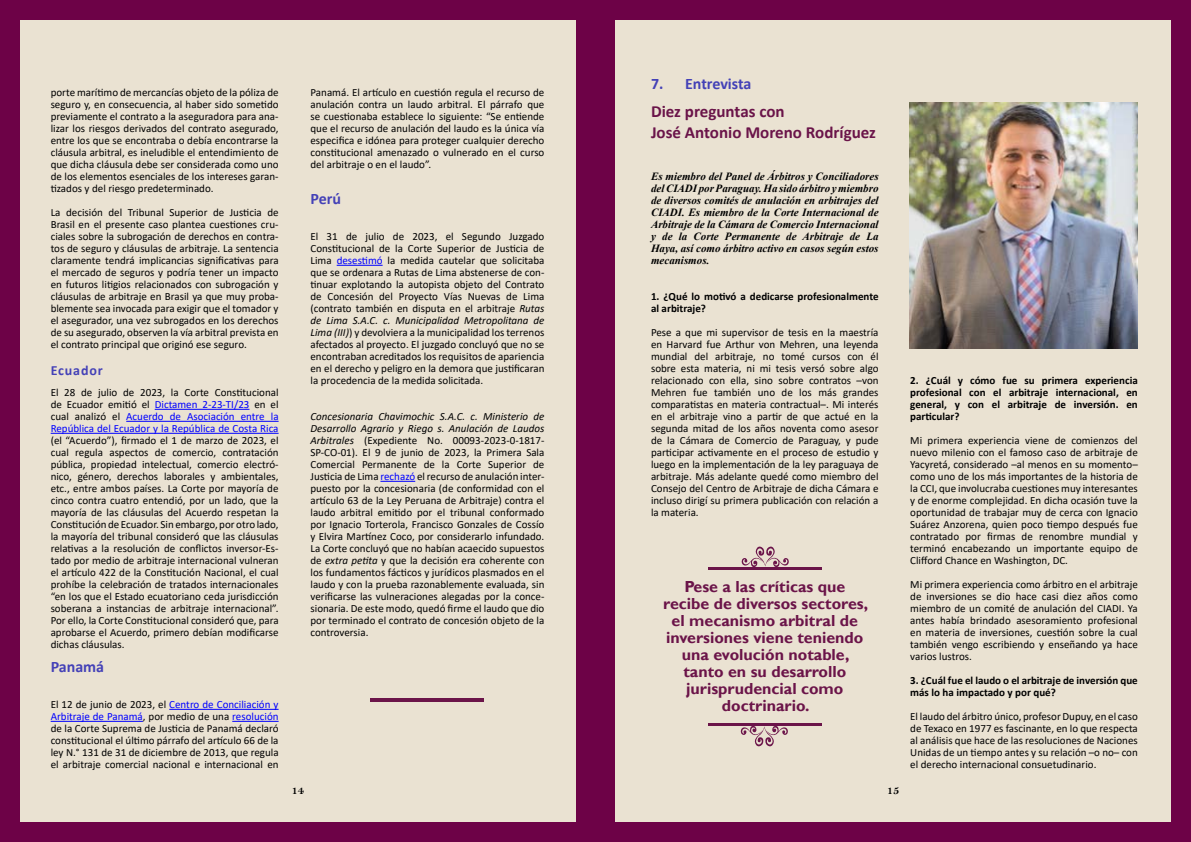
<style>
.page{position:relative;width:1191px;height:842px;background:#fff}
.page>*{position:absolute;margin:0;border:0;box-sizing:border-box;transform-origin:0 0}
.t1{font:700 17px/20.4px "Calibri";color:#6a1449}
.t2{font:700 16px/17px "Gill Sans";color:#6b1449;text-align:center}
.t3{font:700 16px "Calibri";color:#4441b7}
.t4{font:700 14px "Calibri";letter-spacing:.06em;color:#4441b7}
.t5{font:12px "Bell MT Bold";color:#000}
.t6{font:11px/12px "Calibri";color:#000;text-align:justify}
.t7{font:italic 700 11px/12px "Times New Roman";color:#000;text-align:justify}
.t8{font:700 11px/12px "Calibri";color:#000}
.t9{font:11px/12px "Calibri";color:#00f;text-align:justify}
.s1{color:#000}
.s2{color:#00f}
.s3{font-style:italic}
</style>
<div class="page">
<div style="left:595px;top:0;width:596px;height:842px;background:#eae2d2"></div>
<div style="left:0;top:0;width:595px;height:842px;background:#eae2d2"></div>
<div style="left:0;top:0;width:19px;height:842px;background:#6d0247"></div>
<div style="left:576px;top:0;width:19px;height:842px;background:#6d0247"></div>
<div style="left:595px;top:0;width:19px;height:842px;background:#6d0247"></div>
<div style="left:1171px;top:0;width:20px;height:842px;background:#6d0247"></div>
<div style="left:19px;top:0;width:557px;height:19px;background:#6d0247"></div>
<div style="left:19px;top:823px;width:557px;height:19px;background:#6d0247"></div>
<div style="left:614px;top:823px;width:557px;height:19px;background:#6d0247"></div>
<div style="left:614px;top:0;width:557px;height:19px;background:#6d0247"></div>
<hr style="left:155px;top:409px;width:94px;height:1px;background:#00f">
<hr style="left:126px;top:421px;width:153px;height:1px;background:#00f">
<hr style="left:51px;top:433px;width:228px;height:1px;background:#00f">
<hr style="left:169px;top:709px;width:110px;height:1px;background:#00f">
<hr style="left:51px;top:721px;width:92px;height:1px;background:#00f">
<hr style="left:232px;top:721px;width:47px;height:1px;background:#00f">
<hr style="left:337px;top:265px;width:45px;height:1px;background:#00f">
<hr style="left:380px;top:481px;width:35px;height:1px;background:#00f">
<hr style="left:371px;top:699px;width:113px;height:3px;background:#6b1449">
<svg style="left:740px;top:726px;width:48px;height:21px"></svg>
<hr style="left:708px;top:724px;width:113px;height:2px;background:#6b1449">
<svg style="left:741px;top:546px;width:48px;height:21px"></svg>
<hr style="left:708px;top:567px;width:113px;height:2px;background:#6b1449">
<img style="left:909px;top:103px;width:228px;height:246px">
<p class="t6" style="left:51px;top:86px;width:229px">porte marítimo de mercancías objeto de la póliza de seguro y, en consecuencia, al haber sido sometido previamente el contrato a la aseguradora para ana&shy;lizar los riesgos derivados del contrato asegurado, entre los que se encontraba o debía encontrarse la cláusula arbitral, es ineludible el entendimiento de que dicha cláusula debe ser considerada como uno de los elementos esenciales de los intereses garan&shy;tizados y del riesgo predeterminado.</p>
<p class="t6" style="left:51px;top:206px;width:229px">La decisión del Tribunal Superior de Justicia de Brasil en el presente caso plantea cuestiones cru&shy;ciales sobre la subrogación de derechos en contra&shy;tos de seguro y cláusulas de arbitraje. La sentencia claramente tendrá implicancias significativas para el mercado de seguros y podría tener un impacto en futuros litigios relacionados con subrogación y cláusulas de arbitraje en Brasil ya que muy proba&shy;blemente sea invocada para exigir que el tomador y el asegurador, una vez subrogados en los derechos de su asegurado, observen la vía arbitral prevista en el contrato principal que originó ese seguro.</p>
<p class="t4" style="left:51px;top:360px;width:54px">Ecuador</p>
<p class="t9" style="left:51px;top:386px;width:229px"><span class="s1">El 28 de julio de 2023, la Corte Constitucional de Ecuador emitió el</span> Dictamen 2-23-TI/23 <span class="s1">en el cual analizó el</span> Acuerdo de Asociación entre la República del Ecuador y la República de Costa Rica</p>
<p class="t6" style="left:51px;top:434px;width:229px">(el “Acuerdo”), firmado el 1 de marzo de 2023, el cual regula aspectos de comercio, contratación pública, propiedad intelectual, comercio electró&shy;nico, género, derechos laborales y ambientales, etc., entre ambos países. La Corte por mayoría de cinco contra cuatro entendió, por un lado, que la mayoría de las cláusulas del Acuerdo respetan la Constitución de Ecuador. Sin embargo, por otro lado, la mayoría del tribunal consideró que las cláusulas relativas a la resolución de conflictos inversor-Es&shy;tado por medio de arbitraje internacional vulneran el artículo 422 de la Constitución Nacional, el cual prohíbe la celebración de tratados internacionales “en los que el Estado ecuatoriano ceda jurisdicción soberana a instancias de arbitraje internacional”.<br>Por ello, la Corte Constitucional consideró que, para aprobarse el Acuerdo, primero debían modificarse dichas cláusulas.</p>
<h2 class="t3" style="left:51px;top:655px;width:55px">Panamá</h2>
<p class="t6" style="left:51px;top:698px;width:229px">El 12 de junio de 2023, el <span class="s2">Centro de Conciliación y Arbitraje de Panamá</span>, por medio de una <span class="s2">resolución </span>de la Corte Suprema de Justicia de Panamá declaró constitucional el último párrafo del artículo 66 de la ley N.° 131 de 31 de diciembre de 2013, que regula el arbitraje comercial nacional e internacional en</p>
<p class="t6" style="left:310px;top:86px;width:235px">Panamá. El artículo en cuestión regula el recurso de anulación contra un laudo arbitral. El párrafo que se cuestionaba establece lo siguiente: “Se entiende que el recurso de anulación del laudo es la única vía especifica e idónea para proteger cualquier derecho constitucional amenazado o vulnerado en el curso del arbitraje o en el laudo”.</p>
<h2 class="t3" style="left:310px;top:187px;width:32px">Perú</h2>
<p class="t6" style="left:310px;top:230px;width:235px">El 31 de julio de 2023, el Segundo Juzgado Constitucional de la Corte Superior de Justicia de Lima <span class="s2">desestimó</span> la medida cautelar que solicitaba que se ordenara a Rutas de Lima abstenerse de con&shy;tinuar explotando la autopista objeto del Contrato de Concesión del Proyecto Vías Nuevas de Lima (contrato también en disputa en el arbitraje <span class="s3">Rutas de Lima S.A.C. c. Municipalidad Metropolitana de Lima (III)</span>) y devolviera a la municipalidad los terrenos afectados al proyecto. El juzgado concluyó que no se encontraban acreditados los requisitos de apariencia en el derecho y peligro en la demora que justificaran la procedencia de la medida solicitada.</p>
<p class="t6" style="left:310px;top:410px;width:235px"><span class="s3">Concesionaria Chavimochic S.A.C. c. Ministerio de Desarrollo Agrario y Riego s. Anulación de Laudos Arbitrales</span> (Expediente No. 00093-2023-0-1817- SP-CO-01). El 9 de junio de 2023, la Primera Sala Comercial Permanente de la Corte Superior de Justicia de Lima <span class="s2">rechazó</span> el recurso de anulación inter&shy;puesto por la concesionaria (de conformidad con el artículo 63 de la Ley Peruana de Arbitraje) contra el laudo arbitral emitido por el tribunal conformado por Ignacio Torterola, Francisco Gonzales de Cossío y Elvira Martínez Coco, por considerarlo infundado.<br>La Corte concluyó que no habían acaecido supuestos de <span class="s3">extra petita</span> y que la decisión era coherente con los fundamentos fácticos y jurídicos plasmados en el laudo y con la prueba razonablemente evaluada, sin verificarse las vulneraciones alegadas por la conce&shy;sionaria. De este modo, quedó firme el laudo que dio por terminado el contrato de concesión objeto de la controversia.</p>
<h2 class="t3" style="left:651px;top:72px;width:102px">7. Entrevista</h2>
<h1 class="t1" style="left:651px;top:101px;width:226px">Diez preguntas con<br>José Antonio Moreno Rodríguez</h1>
<p class="t7" style="left:651px;top:170px;width:229px">Es miembro del Panel de Árbitros y Conciliadores del CIADI por Paraguay. Ha sido árbitro y miembro de diversos comités de anulación en arbitrajes del CIADI. Es miembro de la Corte Internacional de Arbitraje de la Cámara de Comercio Internacional y de la Corte Permanente de Arbitraje de La Haya, así como árbitro activo en casos según estos mecanismos.</p>
<p class="t8" style="left:651px;top:290px;width:229px">1. ¿Qué lo motivó a dedicarse profesionalmente al arbitraje?</p>
<p class="t6" style="left:651px;top:326px;width:229px">Pese a que mi supervisor de tesis en la maestría en Harvard fue Arthur von Mehren, una leyenda mundial del arbitraje, no tomé cursos con él sobre esta materia, ni mi tesis versó sobre algo relacionado con ella, sino sobre contratos –von Mehren fue también uno de los más grandes comparatistas en materia contractual–. Mi interés en el arbitraje vino a partir de que actué en la segunda mitad de los años noventa como asesor de la Cámara de Comercio de Paraguay, y pude participar activamente en el proceso de estudio y luego en la implementación de la ley paraguaya de arbitraje. Más adelante quedé como miembro del Consejo del Centro de Arbitraje de dicha Cámara e incluso dirigí su primera publicación con relación a la materia.</p>
<h2 class="t2" style="left:663px;top:578px;width:206px">Pese a las críticas que recibe de diversos sectores, el mecanismo arbitral de inversiones viene teniendo una evolución notable, tanto en su desarrollo jurisprudencial como doctrinario.</h2>
<p class="t5" style="left:291px;top:782px;width:14px">14</p>
<p class="t5" style="left:887px;top:782px;width:14px">15</p>
<p class="t8" style="left:910px;top:374px;width:229px;text-align:justify">2. ¿Cuál y cómo fue su primera experiencia profesional con el arbitraje internacional, en general, y con el arbitraje de inversión. en particular?</p>
<p class="t6" style="left:910px;top:434px;width:229px">Mi primera experiencia viene de comienzos del nuevo milenio con el famoso caso de arbitraje de Yacyretá, considerado –al menos en su momento– como uno de los más importantes de la historia de la CCI, que involucraba cuestiones muy interesantes y de enorme complejidad. En dicha ocasión tuve la oportunidad de trabajar muy de cerca con Ignacio Suárez Anzorena, quien poco tiempo después fue contratado por firmas de renombre mundial y terminó encabezando un importante equipo de Clifford Chance en Washington, DC.</p>
<p class="t6" style="left:910px;top:578px;width:229px">Mi primera experiencia como árbitro en el arbitraje de inversiones se dio hace casi diez años como miembro de un comité de anulación del CIADI. Ya antes había brindado asesoramiento profesional en materia de inversiones, cuestión sobre la cual también vengo escribiendo y enseñando ya hace varios lustros.</p>
<p class="t8" style="left:910px;top:674px;width:229px">3. ¿Cuál fue el laudo o el arbitraje de inversión que más lo ha impactado y por qué?</p>
<p class="t6" style="left:910px;top:710px;width:229px">El laudo del árbitro único, profesor Dupuy, en el caso de Texaco en 1977 es fascinante, en lo que respecta al análisis que hace de las resoluciones de Naciones Unidas de un tiempo antes y su relación –o no– con el derecho internacional consuetudinario.</p>
</div>
